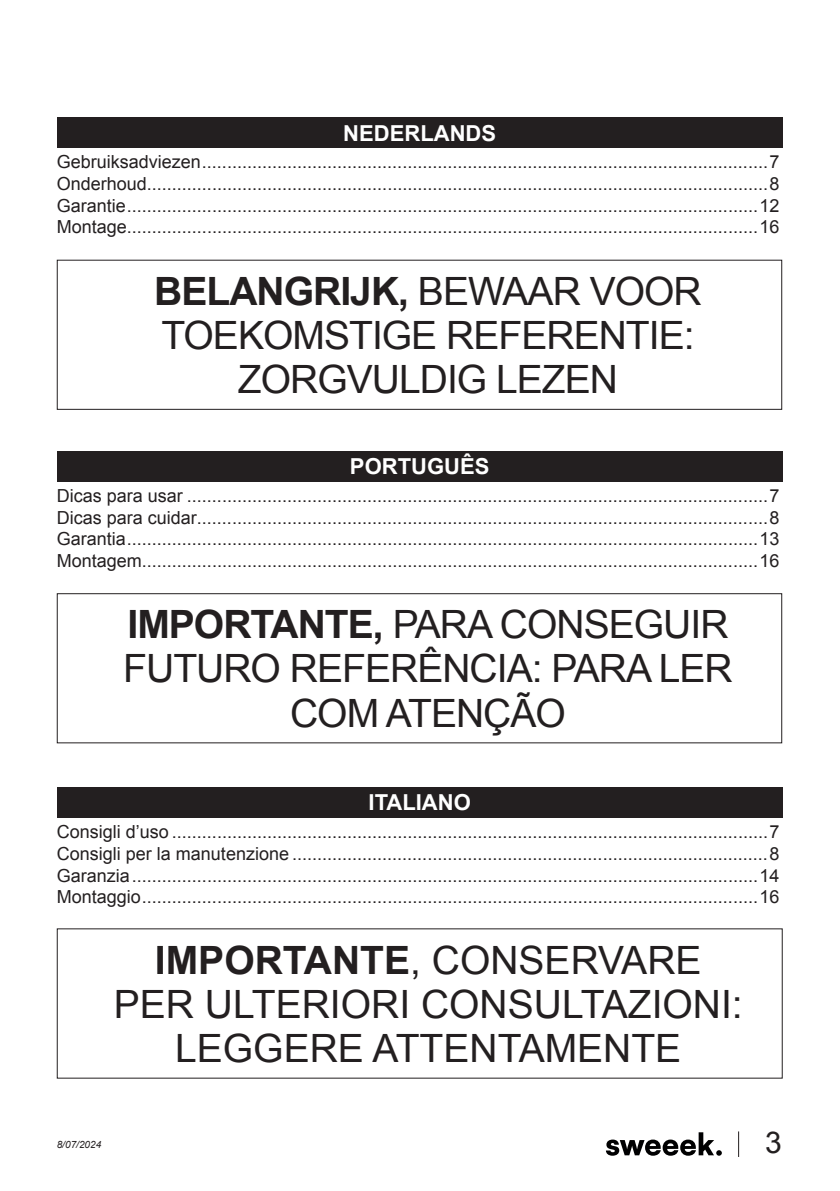
<style>
.page{position:relative;width:840px;height:1191px;background:#fff}
.page>*{position:absolute;margin:0;border:0;box-sizing:border-box;transform-origin:0 0}
.t1{font:39px/44px "Arial";letter-spacing:-.025em;color:#231f20;text-align:center}
.t2{font:39px/44px "Arial";color:#231f20;text-align:center}
.t3{font:700 39px "Arial";letter-spacing:-.025em;color:#231f20}
.t4{font:30px "Arial";color:#231f20}
.t5{font:700 22px "Arial";color:#fff}
.TITRE-TDM-9PT{font:18px "Arial";color:#231f20}
.t6{font:italic 10px "Arial";color:#231f20}
.s1{font-weight:400}
.s2{font-weight:700}
</style>
<div class="page">
<svg style="left:606px;top:1132px;width:115px;height:23px"></svg>
<div style="left:57px;top:117px;width:725px;height:31px;background:#231f20"></div>
<div style="left:57px;top:260px;width:724px;height:150px;border:1px solid #231f20"></div>
<div style="left:57px;top:451px;width:725px;height:30px;background:#231f20"></div>
<div style="left:57px;top:593px;width:724px;height:150px;border:1px solid #231f20"></div>
<div style="left:57px;top:787px;width:725px;height:30px;background:#231f20"></div>
<p class="t5" style="left:343px;top:118px;width:154px">NEDERLANDS</p>
<p class="TITRE-TDM-9PT" style="left:57px;top:150px;width:723px">Gebruiksadviezen.................................................................................................................7</p>
<p class="TITRE-TDM-9PT" style="left:57px;top:172px;width:723px">Onderhoud............................................................................................................................8</p>
<p class="TITRE-TDM-9PT" style="left:57px;top:193px;width:723px">Garantie..............................................................................................................................12</p>
<p class="TITRE-TDM-9PT" style="left:57px;top:215px;width:723px">Montage..............................................................................................................................16</p>
<p class="t3" style="left:154px;top:265px;width:549px">BELANGRIJK, <span class="s1">BEWAAR VOOR</span></p>
<p class="t1" style="left:161px;top:314px;width:534px">TOEKOMSTIGE REFERENTIE:</p>
<p class="t1" style="left:238px;top:358px;width:381px">ZORGVULDIG LEZEN</p>
<p class="t5" style="left:350px;top:452px;width:141px">PORTUGUÊS</p>
<p class="TITRE-TDM-9PT" style="left:57px;top:484px;width:723px">Dicas para usar ....................................................................................................................7</p>
<p class="TITRE-TDM-9PT" style="left:57px;top:505px;width:723px">Dicas para cuidar..................................................................................................................8</p>
<p class="TITRE-TDM-9PT" style="left:57px;top:527px;width:723px">Garantia..............................................................................................................................13</p>
<p class="TITRE-TDM-9PT" style="left:57px;top:548px;width:723px">Montagem...........................................................................................................................16</p>
<p class="t1" style="left:127px;top:603px;width:602px"><span class="s2">IMPORTANTE,</span> PARA CONSEGUIR</p>
<p class="t1" style="left:123px;top:647px;width:610px">FUTURO REFERÊNCIA: PARA LER<br>COM ATENÇÃO</p>
<p class="t5" style="left:368px;top:788px;width:104px">ITALIANO</p>
<p class="TITRE-TDM-9PT" style="left:57px;top:820px;width:723px">Consigli d’uso .......................................................................................................................7</p>
<p class="TITRE-TDM-9PT" style="left:57px;top:842px;width:723px">Consigli per la manutenzione ...............................................................................................8</p>
<p class="TITRE-TDM-9PT" style="left:57px;top:863px;width:723px">Garanzia.............................................................................................................................14</p>
<p class="TITRE-TDM-9PT" style="left:57px;top:885px;width:723px">Montaggio...........................................................................................................................16</p>
<p class="t2" style="left:114px;top:938px;width:630px"><span class="s2">IMPORTANTE</span>, CONSERVARE<br>PER ULTERIORI CONSULTAZIONI:<br>LEGGERE ATTENTAMENTE</p>
<p class="t6" style="left:57px;top:1137px;width:46px">8/07/2024</p>
<h2 class="t4" style="left:764px;top:1123px;width:18px">3</h2>
</div>
